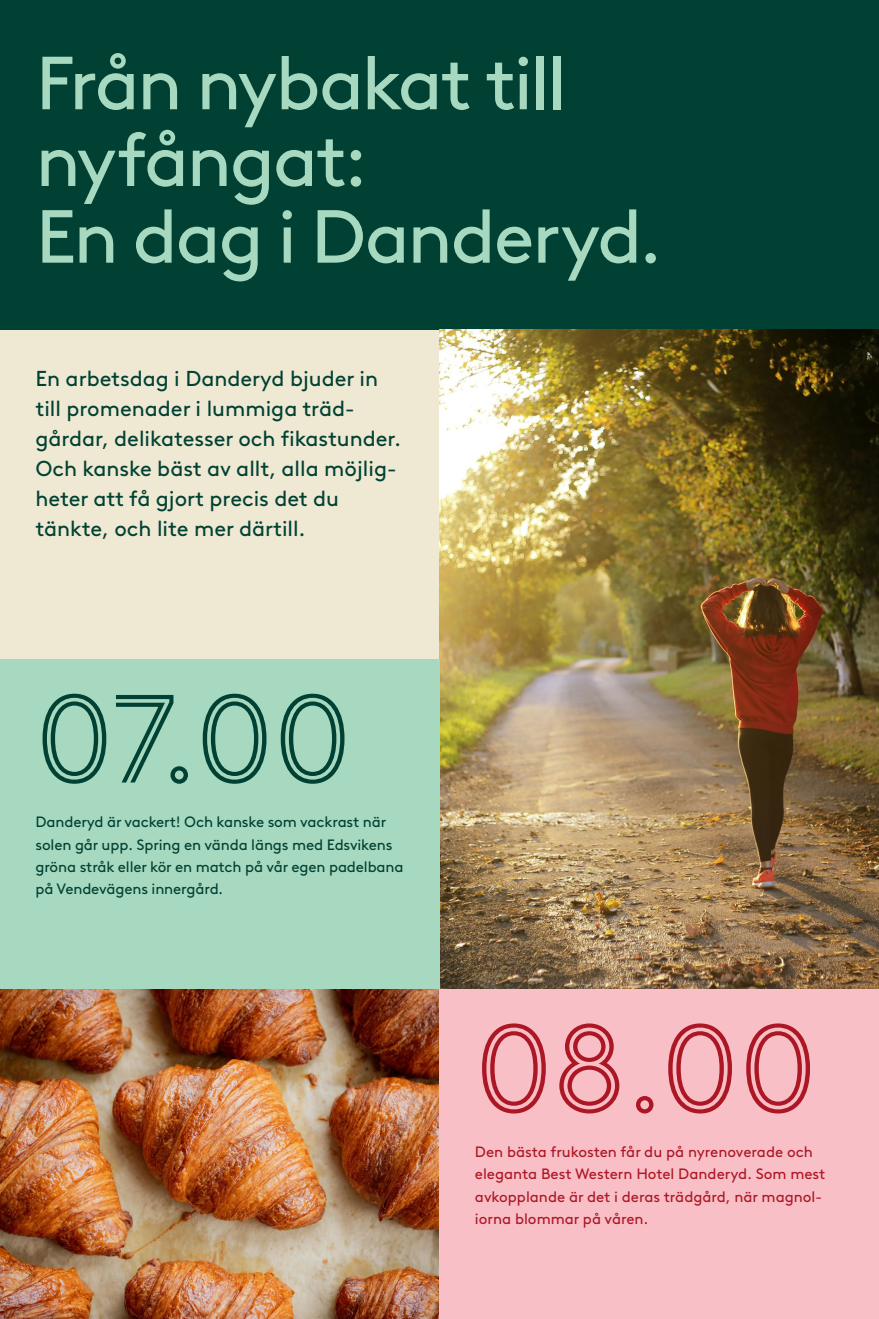
<style>
.page{position:relative;width:879px;height:1319px;background:#fff}
.page>*{position:absolute;margin:0;border:0;box-sizing:border-box;transform-origin:0 0}
.tid{font:125px "Brown Inline LL";color:#004133}
.tid-2{font:125px "Brown Inline LL";color:#ac1725}
.t1{font:75px/76.6px "Brown LL";letter-spacing:-.03em;color:#a7d8c0}
.t2{font:21.62px/30px "Brown LL";color:#004133}
.t3{font:15px/22.4px "Brown LL";letter-spacing:-.01em;color:#004133}
.t4{font:15px/22.4px "Brown LL";color:#ac1725}
</style>
<div class="page">
<div style="left:0;top:0;width:879px;height:330px;background:#004133"></div>
<div style="left:0;top:330px;width:439px;height:329px;background:#efe9d3"></div>
<img style="left:0;top:989px;width:439px;height:329px">
<img style="left:439px;top:330px;width:440px;height:659px">
<div style="left:0;top:659px;width:439px;height:330px;background:#a7d8c0"></div>
<div style="left:439px;top:989px;width:440px;height:329px;background:#f9bfc6"></div>
<p class="t1" style="left:35px;top:39px;width:628px">Från nybakat till nyfångat:<br>En dag i Danderyd.</p>
<p class="t2" style="left:35px;top:361px;width:367px">En arbetsdag i Danderyd bjuder in till promenader i lummiga träd&shy;gårdar, delikatesser och fikastunder.<br>Och kanske bäst av allt, alla möjlig&shy;heter att få gjort precis det du tänkte, och lite mer därtill.</p>
<p class="tid" style="left:35px;top:645px;width:318px">07.00</p>
<p class="t3" style="left:35px;top:809px;width:370px">Danderyd är vackert! Och kanske som vackrast när solen går upp. Spring en vända längs med Edsvikens gröna stråk eller kör en match på vår egen padelbana på Vendevägens innergård.</p>
<p class="tid-2" style="left:475px;top:975px;width:344px">08.00</p>
<p class="t4" style="left:475px;top:1139px;width:352px">Den bästa frukosten får du på nyrenoverade och eleganta Best Western Hotel Danderyd. Som mest avkopplande är det i deras trädgård, när magnol&shy;iorna blommar på våren.</p>
</div>
